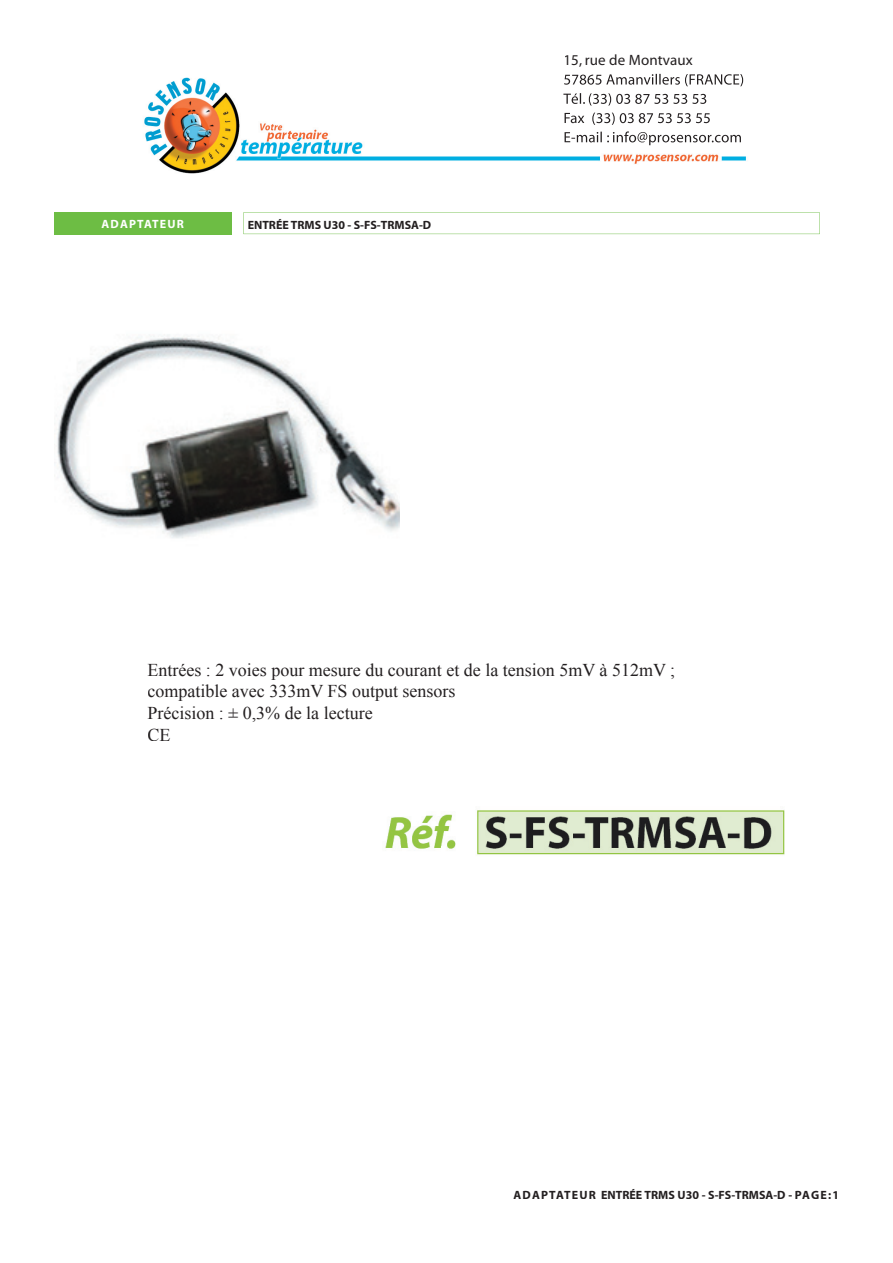
<style>
.page{position:relative;width:893px;height:1263px;background:#fff}
.page>*{position:absolute;margin:0;border:0;box-sizing:border-box;transform-origin:0 0}
.t1{font:18px/21.6px "Times New Roman";color:#231f20}
.t2{font:15px "Myriad";letter-spacing:.01em;color:#231f20}
.t3{font:700 12px "Myriad";color:#231f20}
.t4{font:700 12px "Myriad";letter-spacing:.1em;color:#fff}
</style>
<div class="page">
<img style="left:144px;top:73px;width:602px;height:101px">
<img style="left:564px;top:74px;width:179px;height:12px">
<img style="left:563px;top:93px;width:143px;height:13px">
<img style="left:565px;top:113px;width:145px;height:12px">
<img style="left:565px;top:131px;width:176px;height:14px">
<div style="left:54px;top:213px;width:177px;height:22px;background:#6dbd44"></div>
<svg style="left:243px;top:212px;width:577px;height:22px"></svg>
<img style="left:57px;top:335px;width:342px;height:203px">
<img style="left:385px;top:810px;width:400px;height:45px">
<p class="t4" style="left:101px;top:218px;width:84px">ADAPTATEUR</p>
<p class="t3" style="left:248px;top:219px;width:185px">ENTRÉE TRMS U30 - S-FS-TRMSA-D</p>
<p class="t2" style="left:563px;top:53px;width:131px">15, rue de Montvaux</p>
<p class="t1" style="left:147px;top:659px;width:529px">Entrées : 2 voies pour mesure du courant et de la tension 5mV à 512mV ; compatible avec 333mV FS output sensors<br>Précision : ± 0,3% de la lecture<br>CE</p>
<p class="t3" style="left:513px;top:1188px;width:327px">ADAPTATEUR ENTRÉE TRMS U30 - S-FS-TRMSA-D - PAGE:1</p>
</div>
